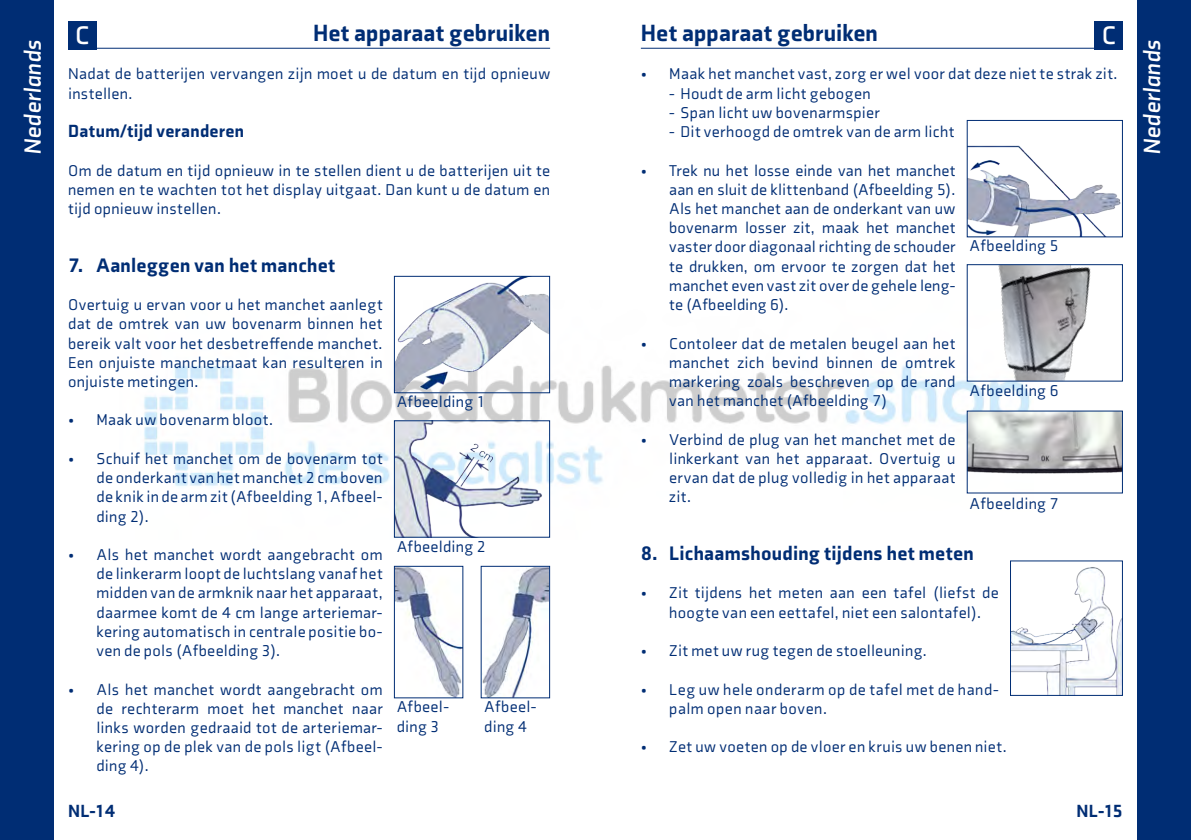
<style>
.page{position:relative;width:1191px;height:840px;background:#fff}
.page>*{position:absolute;margin:0;border:0;box-sizing:border-box;transform-origin:0 0}
.t1{font:700 26px "Axia";color:#fff}
.t2{font:900 24px "Axia";letter-spacing:.01em;color:#002d74}
.t3{font:italic 700 24px "Axia";letter-spacing:.01em;color:#fff}
.t4{font:900 20px "Axia";letter-spacing:.015em;color:#002d74}
.t5{font:900 18px "Axia";letter-spacing:.02em;color:#002d74}
.t6{font:16px/19.2px "Axia";letter-spacing:.025em;color:#002d74;text-align:justify}
</style>
<div class="page">
<img style="left:144px;top:300px;width:927px;height:238px">
<div style="left:1137px;top:0;width:54px;height:839px;background:#002d74"></div>
<div style="left:0;top:0;width:54px;height:839px;background:#002d74"></div>
<hr style="left:641px;top:48px;width:482px;height:1px;background:#002d74">
<hr style="left:68px;top:48px;width:482px;height:1px;background:#002d74">
<div style="left:1094px;top:21px;width:29px;height:28px;background:#002d74"></div>
<div style="left:68px;top:21px;width:28px;height:28px;background:#002d74"></div>
<img style="left:396px;top:422px;width:147px;height:113px">
<div style="left:394px;top:420px;width:156px;height:117px;border:1px solid #002d74"></div>
<img style="left:396px;top:278px;width:152px;height:113px">
<div style="left:394px;top:276px;width:156px;height:117px;border:1px solid #002d74"></div>
<img style="left:396px;top:567px;width:65px;height:129px">
<div style="left:394px;top:565px;width:69px;height:133px;border:1px solid #002d74"></div>
<img style="left:968px;top:145px;width:153px;height:90px">
<div style="left:966px;top:120px;width:157px;height:117px;border:1px solid #002d74"></div>
<img style="left:968px;top:266px;width:123px;height:113px">
<div style="left:966px;top:264px;width:157px;height:117px;border:1px solid #002d74"></div>
<img style="left:968px;top:412px;width:153px;height:79px">
<div style="left:966px;top:410px;width:157px;height:83px;border:1px solid #002d74"></div>
<img style="left:482px;top:567px;width:66px;height:129px">
<div style="left:480px;top:565px;width:70px;height:133px;border:1px solid #002d74"></div>
<img style="left:1012px;top:567px;width:109px;height:126px">
<div style="left:1010px;top:560px;width:113px;height:135px;border:1px solid #002d74"></div>
<h1 class="t1" style="left:75px;top:20px;width:16px">C</h1>
<h2 class="t2" style="left:313px;top:18px;width:239px">Het apparaat gebruiken</h2>
<h2 class="t2" style="left:641px;top:18px;width:239px">Het apparaat gebruiken</h2>
<h1 class="t1" style="left:1101px;top:20px;width:16px">C</h1>
<p class="t6" style="left:68px;top:64px;width:483px">Nadat de batterijen vervangen zijn moet u de datum en tijd opnieuw instellen.</p>
<h2 class="t3" style="left:18px;top:155px;width:117px;rotate:-90deg">Nederlands</h2>
<h2 class="t3" style="left:1137px;top:155px;width:117px;rotate:-90deg">Nederlands</h2>
<p class="t6" style="left:641px;top:64px;width:478px">• Maak het manchet vast, zorg er wel voor dat deze niet te strak zit.</p>
<p class="t6" style="left:669px;top:84px;width:203px">- Houdt de arm licht gebogen</p>
<p class="t6" style="left:669px;top:103px;width:212px">- Span licht uw bovenarmspier</p>
<p class="t6" style="left:669px;top:122px;width:287px">- Dit verhoogd de omtrek van de arm licht</p>
<p class="t5" style="left:68px;top:120px;width:178px">Datum/tijd veranderen</p>
<p class="t6" style="left:68px;top:160px;width:483px">Om de datum en tijd opnieuw in te stellen dient u de batterijen uit te nemen en te wachten tot het display uitgaat. Dan kunt u de datum en tijd opnieuw instellen.</p>
<p class="t4" style="left:68px;top:252px;width:268px">7. Aanleggen van het manchet</p>
<p class="t6" style="left:68px;top:295px;width:316px">Overtuig u ervan voor u het manchet aanlegt dat de omtrek van uw bovenarm binnen het bereik valt voor het desbetreffende manchet.<br>Een onjuiste manchetmaat kan resulteren in onjuiste metingen.</p>
<p class="t6" style="left:68px;top:410px;width:206px">• Maak uw bovenarm bloot.</p>
<p class="t6" style="left:96px;top:448px;width:288px;text-indent:-28px">• Schuif het manchet om de bovenarm tot de onderkant van het manchet 2 cm boven de knik in de arm zit (Afbeelding 1, Afbeel&shy;ding 2).</p>
<p class="t6" style="left:96px;top:544px;width:288px;text-indent:-28px">• Als het manchet wordt aangebracht om de linkerarm loopt de luchtslang vanaf het midden van de armknik naar het apparaat, daarmee komt de 4 cm lange arteriemar&shy;kering automatisch in centrale positie bo&shy;ven de pols (Afbeelding 3).</p>
<p class="t6" style="left:96px;top:679px;width:288px;text-indent:-28px">• Als het manchet wordt aangebracht om de rechterarm moet het manchet naar links worden gedraaid tot de arteriemar&shy;kering op de plek van de pols ligt (Afbeel&shy;ding 4).</p>
<p class="t6" style="left:397px;top:392px;width:90px">Afbeelding 1</p>
<p class="t6" style="left:397px;top:536px;width:90px">Afbeelding 2</p>
<p class="t6" style="left:397px;top:697px;width:54px">Afbeel&shy;ding 3</p>
<p class="t6" style="left:484px;top:697px;width:54px">Afbeel&shy;ding 4</p>
<p class="t6" style="left:669px;top:160px;width:288px;text-indent:-28px">• Trek nu het losse einde van het manchet aan en sluit de klittenband (Afbeelding 5).<br>Als het manchet aan de onderkant van uw bovenarm losser zit, maak het manchet vaster door diagonaal richting de schouder te drukken, om ervoor te zorgen dat het manchet even vast zit over de gehele leng&shy;te (Afbeelding 6).</p>
<p class="t6" style="left:669px;top:333px;width:288px;text-indent:-28px">• Contoleer dat de metalen beugel aan het manchet zich bevind binnen de omtrek markering zoals beschreven op de rand van het manchet (Afbeelding 7)</p>
<p class="t6" style="left:669px;top:429px;width:288px;text-indent:-28px">• Verbind de plug van het manchet met de linkerkant van het apparaat. Overtuig u ervan dat de plug volledig in het apparaat zit.</p>
<p class="t6" style="left:969px;top:236px;width:90px">Afbeelding 5</p>
<p class="t6" style="left:969px;top:380px;width:90px">Afbeelding 6</p>
<p class="t6" style="left:969px;top:493px;width:90px">Afbeelding 7</p>
<p class="t4" style="left:641px;top:540px;width:334px">8. Lichaamshouding tijdens het meten</p>
<p class="t6" style="left:669px;top:583px;width:331px;text-indent:-28px">• Zit tijdens het meten aan een tafel (liefst de hoogte van een eettafel, niet een salontafel).</p>
<p class="t6" style="left:641px;top:640px;width:287px">• Zit met uw rug tegen de stoelleuning.</p>
<p class="t6" style="left:669px;top:679px;width:331px;text-indent:-28px">• Leg uw hele onderarm op de tafel met de hand&shy;palm open naar boven.</p>
<p class="t6" style="left:641px;top:736px;width:367px">• Zet uw voeten op de vloer en kruis uw benen niet.</p>
<p class="t5" style="left:68px;top:799px;width:48px">NL-14</p>
<p class="t5" style="left:1076px;top:799px;width:48px">NL-15</p>
</div>
